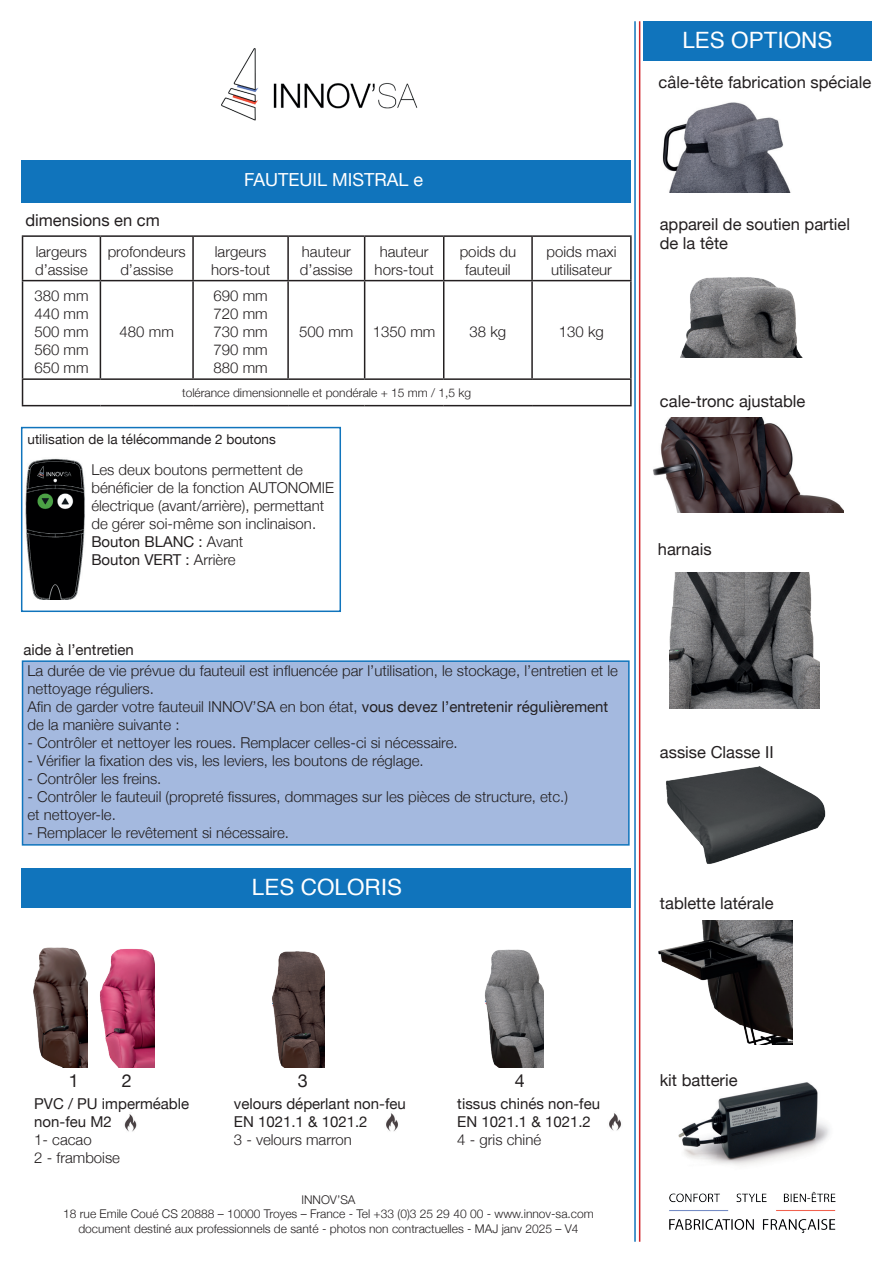
<style>
.page{position:relative;width:893px;height:1263px;background:#fff}
.page>*{position:absolute;margin:0;border:0;box-sizing:border-box;transform-origin:0 0}
.t1{font:22.5px "Helvetica";color:#fff}
.t2{font:18px "Helvetica Neue";color:#fff}
.t3{font:18px "Helvetica Neue";color:#231f20}
.t4{font:16.5px/19.8px "Helvetica Neue";color:#231f20}
.t5{font:300 15px/18px "Helvetica Neue";color:#231f20}
.t6{font:15px "Helvetica Neue";color:#231f20}
.t7{font:13.5px "Helvetica Neue";color:#231f20}
.t8{font:300 12px "Helvetica Neue";color:#231f20}
.s1{font-weight:300}
.s2{font-weight:400}
</style>
<div class="page">
<img style="left:221px;top:48px;width:197px;height:73px">
<hr style="left:634px;top:21px;width:2px;height:1221px;background:#1074bc">
<hr style="left:639px;top:21px;width:1px;height:1221px;background:#d1232a">
<div style="left:21px;top:161px;width:610px;height:42px;background:#1074bc"></div>
<hr style="left:22px;top:235px;width:78px;height:2px;background:#231f20">
<hr style="left:22px;top:237px;width:1px;height:43px;background:#231f20">
<hr style="left:100px;top:235px;width:93px;height:2px;background:#231f20">
<hr style="left:100px;top:237px;width:1px;height:43px;background:#231f20">
<hr style="left:193px;top:235px;width:95px;height:2px;background:#231f20">
<hr style="left:192px;top:237px;width:2px;height:43px;background:#231f20">
<hr style="left:288px;top:235px;width:77px;height:2px;background:#231f20">
<hr style="left:287px;top:237px;width:2px;height:43px;background:#231f20">
<hr style="left:365px;top:235px;width:79px;height:2px;background:#231f20">
<hr style="left:364px;top:237px;width:1px;height:43px;background:#231f20">
<hr style="left:444px;top:235px;width:88px;height:2px;background:#231f20">
<hr style="left:443px;top:237px;width:1px;height:43px;background:#231f20">
<hr style="left:532px;top:235px;width:100px;height:2px;background:#231f20">
<hr style="left:531px;top:237px;width:2px;height:43px;background:#231f20">
<hr style="left:630px;top:237px;width:2px;height:43px;background:#231f20">
<hr style="left:22px;top:280px;width:78px;height:1px;background:#231f20">
<hr style="left:22px;top:281px;width:1px;height:97px;background:#231f20">
<hr style="left:100px;top:280px;width:93px;height:1px;background:#231f20">
<hr style="left:100px;top:281px;width:1px;height:97px;background:#231f20">
<hr style="left:193px;top:280px;width:95px;height:1px;background:#231f20">
<hr style="left:192px;top:281px;width:2px;height:97px;background:#231f20">
<hr style="left:288px;top:280px;width:77px;height:1px;background:#231f20">
<hr style="left:287px;top:281px;width:2px;height:97px;background:#231f20">
<hr style="left:365px;top:280px;width:79px;height:1px;background:#231f20">
<hr style="left:364px;top:281px;width:1px;height:97px;background:#231f20">
<hr style="left:444px;top:280px;width:88px;height:1px;background:#231f20">
<hr style="left:443px;top:281px;width:1px;height:97px;background:#231f20">
<hr style="left:532px;top:280px;width:100px;height:1px;background:#231f20">
<hr style="left:531px;top:281px;width:2px;height:97px;background:#231f20">
<hr style="left:630px;top:281px;width:2px;height:97px;background:#231f20">
<hr style="left:22px;top:378px;width:78px;height:2px;background:#231f20">
<svg style="left:22px;top:380px;width:1px;height:25px"></svg>
<hr style="left:100px;top:378px;width:93px;height:2px;background:#231f20">
<hr style="left:193px;top:378px;width:95px;height:2px;background:#231f20">
<hr style="left:288px;top:378px;width:77px;height:2px;background:#231f20">
<hr style="left:365px;top:378px;width:79px;height:2px;background:#231f20">
<hr style="left:444px;top:378px;width:88px;height:2px;background:#231f20">
<hr style="left:532px;top:378px;width:100px;height:2px;background:#231f20">
<hr style="left:630px;top:380px;width:2px;height:25px;background:#231f20">
<hr style="left:22px;top:405px;width:78px;height:1px;background:#231f20">
<hr style="left:100px;top:405px;width:93px;height:1px;background:#231f20">
<hr style="left:193px;top:405px;width:95px;height:1px;background:#231f20">
<hr style="left:288px;top:405px;width:77px;height:1px;background:#231f20">
<hr style="left:365px;top:405px;width:79px;height:1px;background:#231f20">
<hr style="left:444px;top:405px;width:88px;height:1px;background:#231f20">
<hr style="left:532px;top:405px;width:100px;height:1px;background:#231f20">
<div style="left:21px;top:427px;width:320px;height:185px;border:2px solid #1074bc"></div>
<img style="left:25px;top:458px;width:60px;height:142px">
<div style="left:643px;top:21px;width:229px;height:40px;background:#1074bc"></div>
<div style="left:23px;top:661px;width:606px;height:184px;background:#a4b9df"></div>
<div style="left:22px;top:660px;width:608px;height:186px;border:2px solid #1074bc"></div>
<div style="left:21px;top:868px;width:610px;height:40px;background:#1074bc"></div>
<img style="left:640px;top:1172px;width:196px;height:70px">
<img style="left:124px;top:1114px;width:13px;height:18px">
<img style="left:609px;top:1113px;width:12px;height:18px">
<img style="left:386px;top:1113px;width:12px;height:19px">
<img style="left:678px;top:1082px;width:152px;height:83px">
<img style="left:662px;top:102px;width:129px;height:91px">
<img style="left:653px;top:418px;width:191px;height:95px">
<img style="left:666px;top:766px;width:160px;height:98px">
<img style="left:680px;top:277px;width:123px;height:81px">
<img style="left:658px;top:921px;width:134px;height:124px">
<img style="left:670px;top:573px;width:150px;height:135px">
<img style="left:100px;top:948px;width:55px;height:119px">
<img style="left:33px;top:947px;width:55px;height:120px">
<img style="left:484px;top:949px;width:59px;height:118px">
<img style="left:272px;top:951px;width:52px;height:116px">
<p class="t2" style="left:244px;top:166px;width:181px">FAUTEUIL MISTRAL e</p>
<p class="t4" style="left:25px;top:211px;width:136px">dimensions en cm</p>
<p class="t5" style="left:35px;top:241px;width:54px">largeurs d’assise</p>
<p class="t5" style="left:108px;top:241px;width:80px;text-align:center">profondeurs d’assise</p>
<p class="t5" style="left:215px;top:241px;width:53px">largeurs</p>
<p class="t5" style="left:211px;top:259px;width:61px">hors-tout</p>
<p class="t5" style="left:34px;top:286px;width:56px">380 mm</p>
<p class="t5" style="left:34px;top:304px;width:56px">440 mm</p>
<p class="t5" style="left:34px;top:322px;width:56px">500 mm</p>
<p class="t5" style="left:34px;top:340px;width:56px">560 mm</p>
<p class="t5" style="left:34px;top:358px;width:56px">650 mm</p>
<p class="t5" style="left:120px;top:322px;width:56px">480 mm</p>
<p class="t5" style="left:213px;top:286px;width:56px">690 mm</p>
<p class="t5" style="left:213px;top:304px;width:56px">720 mm</p>
<p class="t5" style="left:213px;top:322px;width:56px">730 mm</p>
<p class="t5" style="left:213px;top:340px;width:56px">790 mm</p>
<p class="t5" style="left:213px;top:358px;width:56px">880 mm</p>
<p class="t5" style="left:300px;top:241px;width:54px">hauteur d’assise</p>
<p class="t5" style="left:375px;top:241px;width:61px;text-align:center">hauteur hors-tout</p>
<p class="t5" style="left:460px;top:241px;width:58px;text-align:center">poids du fauteuil</p>
<p class="t5" style="left:546px;top:241px;width:71px;text-align:center">poids maxi utilisateur</p>
<p class="t5" style="left:299px;top:322px;width:56px">500 mm</p>
<p class="t5" style="left:373px;top:322px;width:64px">1350 mm</p>
<p class="t5" style="left:470px;top:322px;width:38px">38 kg</p>
<p class="t5" style="left:559px;top:322px;width:47px">130 kg</p>
<p class="t8" style="left:182px;top:383px;width:291px">tolérance dimensionnelle et pondérale + 15 mm / 1,5 kg</p>
<p class="t7" style="left:28px;top:430px;width:250px">utilisation de la télécommande 2 boutons</p>
<p class="t5" style="left:91px;top:459px;width:244px">Les deux boutons permettent de bénéficier de la fonction AUTONOMIE électrique (avant/arrière), permettant de gérer soi-même son inclinaison.</p>
<p class="t6" style="left:91px;top:530px;width:153px">Bouton BLANC : <span class="s1">Avant</span></p>
<p class="t6" style="left:91px;top:548px;width:146px">Bouton VERT : <span class="s1">Arrière</span></p>
<p class="t6" style="left:23px;top:639px;width:112px">aide à l’entretien</p>
<p class="t5" style="left:28px;top:661px;width:592px">La durée de vie prévue du fauteuil est influencée par l’utilisation, le stockage, l’entretien et le nettoyage réguliers.</p>
<p class="t5" style="left:28px;top:697px;width:582px">Afin de garder votre fauteuil INNOV’SA en bon état, <span class="s2">vous devez l’entretenir régulièrement </span>de la manière suivante :</p>
<p class="t5" style="left:28px;top:733px;width:432px">- Contrôler et nettoyer les roues. Remplacer celles-ci si nécessaire.</p>
<p class="t5" style="left:28px;top:751px;width:398px">- Vérifier la fixation des vis, les leviers, les boutons de réglage.</p>
<p class="t5" style="left:28px;top:769px;width:135px">- Contrôler les freins.</p>
<p class="t5" style="left:28px;top:787px;width:542px">- Contrôler le fauteuil (propreté fissures, dommages sur les pièces de structure, etc.)</p>
<p class="t5" style="left:28px;top:805px;width:90px">et nettoyer-le.</p>
<p class="t5" style="left:28px;top:823px;width:263px">- Remplacer le revêtement si nécessaire.</p>
<p class="t1" style="left:252px;top:870px;width:152px">LES COLORIS</p>
<p class="t1" style="left:682px;top:22px;width:152px">LES OPTIONS</p>
<p class="t4" style="left:659px;top:73px;width:214px">câle-tête fabrication spéciale</p>
<p class="t4" style="left:660px;top:215px;width:192px">appareil de soutien partiel de la tête</p>
<p class="t4" style="left:660px;top:392px;width:147px">cale-tronc ajustable</p>
<p class="t4" style="left:658px;top:540px;width:55px">harnais</p>
<p class="t4" style="left:660px;top:743px;width:115px">assise Classe II</p>
<p class="t4" style="left:660px;top:894px;width:115px">tablette latérale</p>
<p class="t3" style="left:69px;top:1068px;width:12px">1</p>
<p class="t3" style="left:122px;top:1068px;width:12px">2</p>
<p class="t3" style="left:298px;top:1068px;width:12px">3</p>
<p class="t3" style="left:515px;top:1068px;width:12px">4</p>
<p class="t6" style="left:34px;top:1093px;width:157px">PVC / PU imperméable</p>
<p class="t6" style="left:34px;top:1111px;width:79px">non-feu M2</p>
<p class="t5" style="left:34px;top:1129px;width:59px">1- cacao</p>
<p class="t5" style="left:34px;top:1147px;width:87px">2 - framboise</p>
<p class="t6" style="left:234px;top:1093px;width:173px">velours déperlant non-feu</p>
<p class="t6" style="left:234px;top:1111px;width:135px">EN 1021.1 &amp; 1021.2</p>
<p class="t5" style="left:234px;top:1129px;width:120px">3 - velours marron</p>
<p class="t6" style="left:457px;top:1093px;width:144px">tissus chinés non-feu</p>
<p class="t6" style="left:457px;top:1111px;width:135px">EN 1021.1 &amp; 1021.2</p>
<p class="t5" style="left:457px;top:1129px;width:85px">4 - gris chiné</p>
<p class="t8" style="left:301px;top:1190px;width:56px">INNOV’SA</p>
<p class="t8" style="left:63px;top:1204px;width:532px">18 rue Emile Coué CS 20888 – 10000 Troyes – France - Tel +33 (0)3 25 29 40 00 - www.innov-sa.com</p>
<p class="t8" style="left:78px;top:1219px;width:502px">document destiné aux professionnels de santé - photos non contractuelles - MAJ janv 2025 – V4</p>
<p class="t4" style="left:660px;top:1071px;width:79px">kit batterie</p>
</div>
